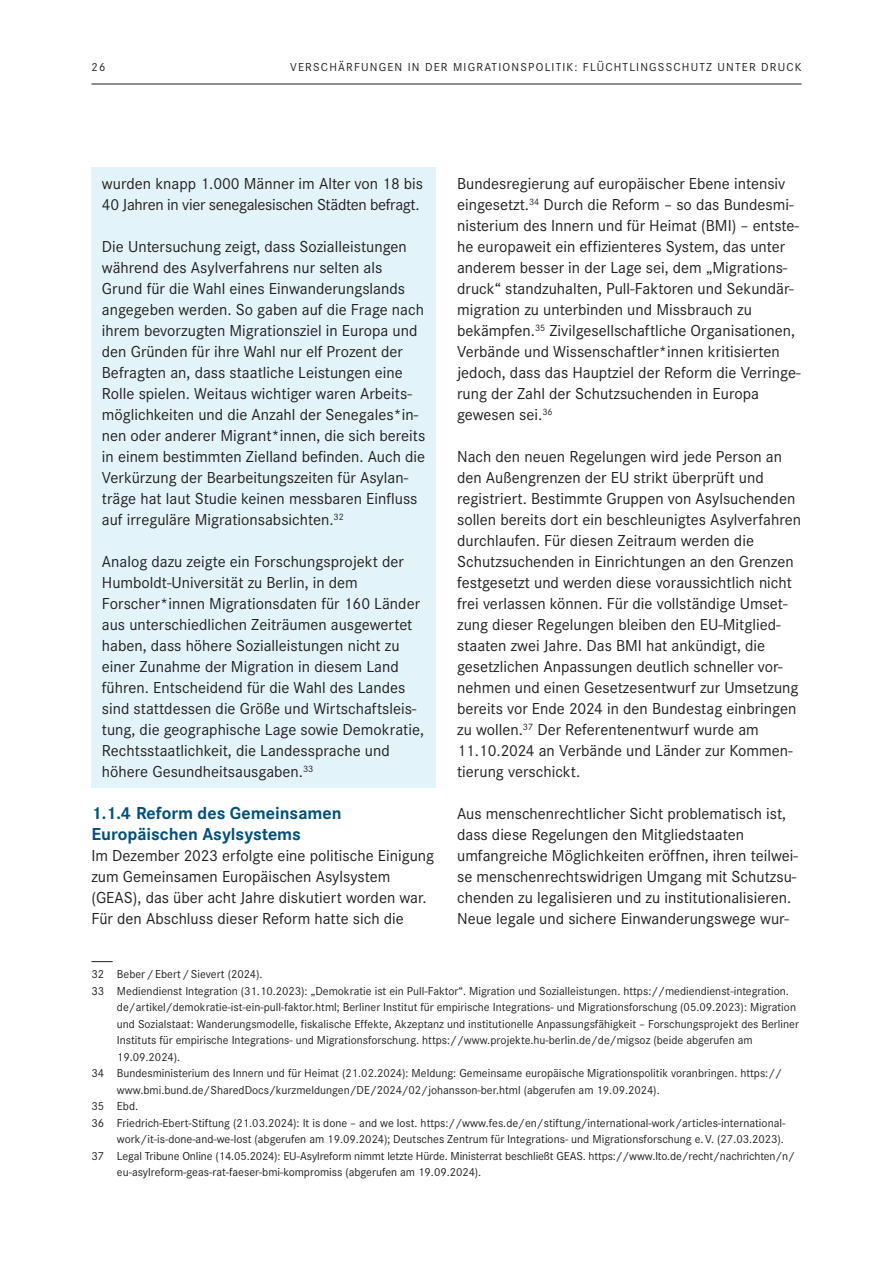
<style>
.page{position:relative;width:893px;height:1263px;background:#fff}
.page>*{position:absolute;margin:0;border:0;box-sizing:border-box;transform-origin:0 0}
.t1{font:700 18px/21px "Corporate S";color:#00507c}
.t2{font:16.5px/21px "Corporate S";color:#231f20}
.t3{font:16.5px/21px "Corporate S";letter-spacing:-.02em;color:#231f20}
.t4{font:12px "Corporate S";color:#231f20}
.t5{font:12px "Corporate S";letter-spacing:.1em;color:#231f20}
</style>
<div class="page">
<hr style="left:91px;top:84px;width:710px;height:1px;background:#231f20">
<div style="left:91px;top:167px;width:345px;height:621px;background:#e2f4f9"></div>
<svg style="left:91px;top:961px;width:22px;height:1px"></svg>
<p class="t4" style="left:91px;top:59px;width:15px">26</p>
<p class="t5" style="left:290px;top:59px;width:513px">VERSCHÄRFUNGEN IN DER MIGRATIONSPOLITIK: FLÜCHTLINGSSCHUTZ UNTER DRUCK</p>
<p class="t3" style="left:102px;top:172px;width:323px">wurden knapp 1.000 Männer im Alter von 18 bis<br>40 Jahren in vier senegalesischen Städten befragt.</p>
<p class="t2" style="left:102px;top:235px;width:325px">Die Untersuchung zeigt, dass Sozialleistungen während des Asylverfahrens nur selten als Grund für die Wahl eines Einwanderungslands angegeben werden. So gaben auf die Frage nach ihrem bevorzugten Migrationsziel in Europa und den Gründen für ihre Wahl nur elf Prozent der Befragten an, dass staatliche Leistungen eine Rolle spielen. Weitaus wichtiger waren Arbeits&shy;möglichkeiten und die Anzahl der Senegales*in&shy;nen oder anderer Migrant*innen, die sich bereits in einem bestimmten Zielland befinden. Auch die Verkürzung der Bearbeitungszeiten für Asylan&shy;träge hat laut Studie keinen messbaren Einfluss auf irreguläre Migrationsabsichten.<sup>32</sup></p>
<p class="t2" style="left:102px;top:550px;width:324px">Analog dazu zeigte ein Forschungsprojekt der Humboldt-Universität zu Berlin, in dem Forscher*innen Migrationsdaten für 160 Länder aus unterschiedlichen Zeiträumen ausgewertet haben, dass höhere Sozialleistungen nicht zu einer Zunahme der Migration in diesem Land führen. Entscheidend für die Wahl des Landes sind stattdessen die Größe und Wirtschaftsleis&shy;tung, die geographische Lage sowie Demokratie, Rechtsstaatlichkeit, die Landessprache und höhere Gesundheitsausgaben.<sup>33</sup></p>
<p class="t1" style="left:91px;top:802px;width:252px">1.1.4 Reform des Gemeinsamen<br>Europäischen Asylsystems</p>
<p class="t2" style="left:91px;top:844px;width:344px">Im Dezember 2023 erfolgte eine politische Einigung zum Gemeinsamen Europäischen Asylsystem (GEAS), das über acht Jahre diskutiert worden war.<br>Für den Abschluss dieser Reform hatte sich die</p>
<p class="t2" style="left:457px;top:172px;width:345px">Bundesregierung auf europäischer Ebene intensiv eingesetzt.<sup>34</sup> Durch die Reform – so das Bundesmi&shy;nisterium des Innern und für Heimat (BMI) – entste&shy;he europaweit ein effizienteres System, das unter anderem besser in der Lage sei, dem „Migrations&shy;druck“ standzuhalten, Pull-Faktoren und Sekundär&shy;migration zu unterbinden und Missbrauch zu bekämpfen.<sup>35</sup> Zivilgesellschaftliche Organisationen, Verbände und Wissenschaftler*innen kritisierten jedoch, dass das Hauptziel der Reform die Verringe&shy;rung der Zahl der Schutzsuchenden in Europa gewesen sei.<sup>36</sup></p>
<p class="t2" style="left:457px;top:445px;width:346px">Nach den neuen Regelungen wird jede Person an den Außengrenzen der EU strikt überprüft und registriert. Bestimmte Gruppen von Asylsuchenden sollen bereits dort ein beschleunigtes Asylverfahren durchlaufen. Für diesen Zeitraum werden die Schutzsuchenden in Einrichtungen an den Grenzen festgesetzt und werden diese voraussichtlich nicht frei verlassen können. Für die vollständige Umset&shy;zung dieser Regelungen bleiben den EU-Mitglied&shy;staaten zwei Jahre. Das BMI hat ankündigt, die gesetzlichen Anpassungen deutlich schneller vor&shy;nehmen und einen Gesetzesentwurf zur Umsetzung bereits vor Ende 2024 in den Bundestag einbringen zu wollen.<sup>37</sup> Der Referentenentwurf wurde am 11.10.2024 an Verbände und Länder zur Kommen&shy;tierung verschickt.</p>
<p class="t2" style="left:457px;top:802px;width:342px">Aus menschenrechtlicher Sicht problematisch ist, dass diese Regelungen den Mitgliedstaaten umfangreiche Möglichkeiten eröffnen, ihren teilwei&shy;se menschenrechtswidrigen Umgang mit Schutzsu&shy;chenden zu legalisieren und zu institutionalisieren.<br>Neue legale und sichere Einwanderungswege wur-</p>
<p class="t4" style="left:91px;top:966px;width:173px">32 Beber / Ebert / Sievert (2024).</p>
<p class="t4" style="left:91px;top:983px;width:699px">33 Mediendienst Integration (31.10.2023): „Demokratie ist ein Pull-Faktor“. Migration und Sozialleistungen. https://mediendienst-integration.</p>
<p class="t4" style="left:117px;top:999px;width:681px">de/artikel/demokratie-ist-ein-pull-faktor.html; Berliner Institut für empirische Integrations- und Migrationsforschung (05.09.2023): Migration</p>
<p class="t4" style="left:117px;top:1016px;width:684px">und Sozialstaat: Wanderungsmodelle, fiskalische Effekte, Akzeptanz und institutionelle Anpassungsfähigkeit – Forschungsprojekt des Berliner</p>
<p class="t4" style="left:117px;top:1032px;width:637px">Instituts für empirische Integrations- und Migrationsforschung. https://www.projekte.hu-berlin.de/de/migsoz (beide abgerufen am</p>
<p class="t4" style="left:117px;top:1049px;width:65px">19.09.2024).</p>
<p class="t4" style="left:91px;top:1065px;width:692px">34 Bundesministerium des Innern und für Heimat (21.02.2024): Meldung: Gemeinsame europäische Migrationspolitik voranbringen. https://</p>
<p class="t4" style="left:117px;top:1082px;width:544px">www.bmi.bund.de/SharedDocs/kurzmeldungen/DE/2024/02/johansson-ber.html (abgerufen am 19.09.2024).</p>
<p class="t4" style="left:91px;top:1098px;width:48px">35 Ebd.</p>
<p class="t4" style="left:91px;top:1115px;width:695px">36 Friedrich-Ebert-Stiftung (21.03.2024): It is done – and we lost. https://www.fes.de/en/stiftung/international-work/articles-international-</p>
<p class="t4" style="left:117px;top:1131px;width:669px">work/it-is-done-and-we-lost (abgerufen am 19.09.2024); Deutsches Zentrum für Integrations- und Migrationsforschung e. V. (27.03.2023).</p>
<p class="t4" style="left:91px;top:1148px;width:705px">37 Legal Tribune Online (14.05.2024): EU-Asylreform nimmt letzte Hürde. Ministerrat beschließt GEAS. https://www.lto.de/recht/nachrichten/n/</p>
<p class="t4" style="left:117px;top:1164px;width:366px">eu-asylreform-geas-rat-faeser-bmi-kompromiss (abgerufen am 19.09.2024).</p>
</div>
